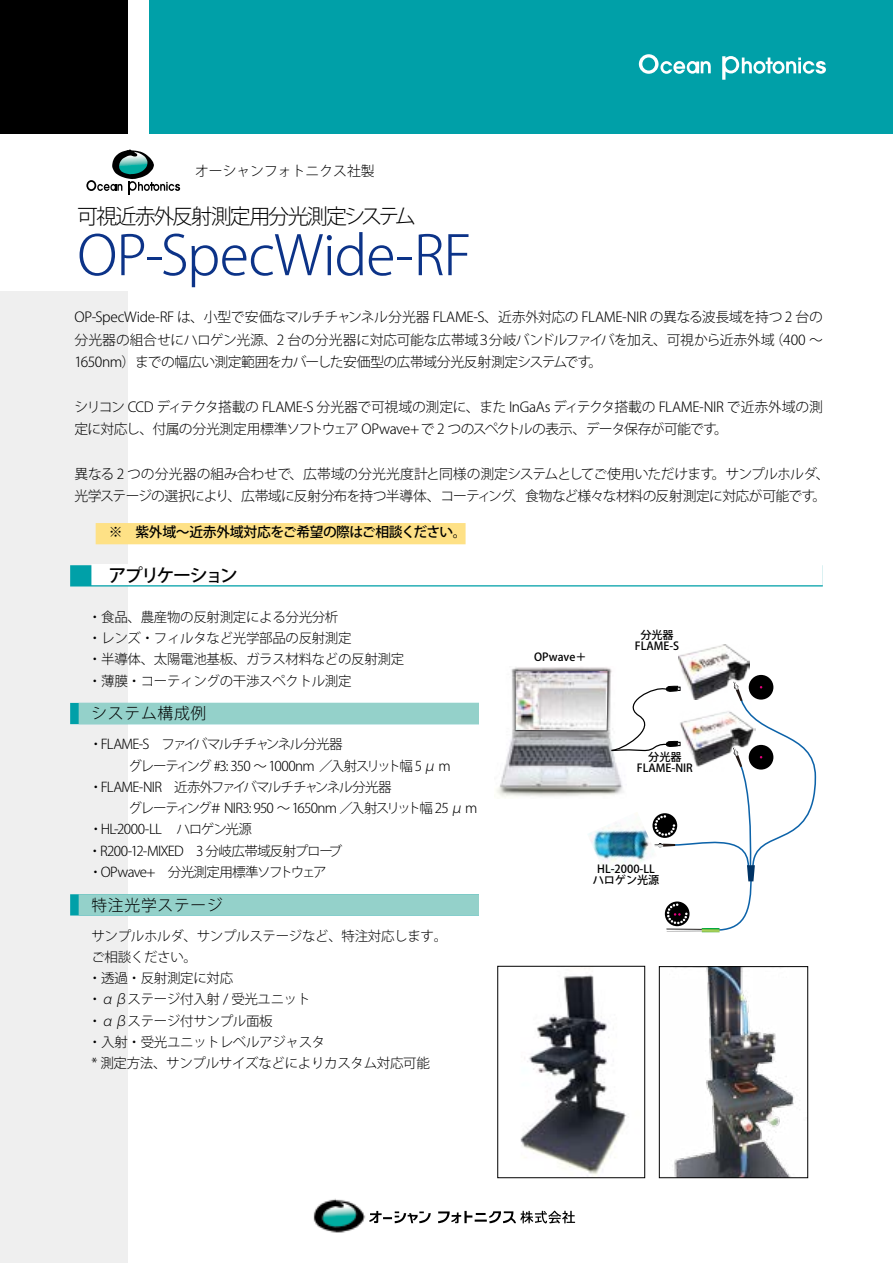
<style>
.page{position:relative;width:893px;height:1263px;background:#fff}
.page>*{position:absolute;margin:0;border:0;box-sizing:border-box;transform-origin:0 0}
.t1{font:300 54px "Koz Go Pro";letter-spacing:-.015em;color:#0c3388}
.t2{font:300 21px "Koz Go Pro";letter-spacing:-.09em;color:#000}
.t3{font:500 18px "Koz Go Pro";letter-spacing:-.095em;color:#000}
.t4{font:300 15.75px "Koz Go Pro";letter-spacing:.05em;color:#000}
.t5{font:300 13.8px/22.4px "Koz Go Pro";letter-spacing:-.03em;color:#000}
.t6{font:300 13.8px "Koz Go Pro";letter-spacing:-.055em;color:#000}
.t7{font:300 13.8px "Koz Go Pro";letter-spacing:-.06em;color:#000}
.t8{font:500 13.8px "Koz Go Pro";letter-spacing:-.04em;color:#000}
.t9{font:300 13.8px "Koz Go Pro";letter-spacing:-.05em;color:#000}
.t10{font:300 13.8px "Koz Go Pro";color:#000}
.t11{font:300 13.8px "Koz Go Pro";letter-spacing:-.065em;color:#000}
.t12{font:300 13.5px/21.3px "Koz Go Pro";letter-spacing:-.025em;color:#000}
.t13{font:300 13.5px "Koz Go Pro";letter-spacing:-.06em;color:#000}
.t14{font:300 13.5px/21.3px "Koz Go Pro";letter-spacing:-.055em;color:#000}
.t15{font:300 13.5px "Koz Go Pro";letter-spacing:-.105em;color:#000}
.t16{font:300 13.5px "Koz Go Pro";letter-spacing:-.07em;color:#000}
.t17{font:300 13.5px/21.3px "Koz Go Pro";letter-spacing:-.085em;color:#000}
.t18{font:500 11.1px/11.1px "Koz Go Pro";color:#000;text-align:center}
</style>
<div class="page">
<div style="left:0;top:291px;width:128px;height:972px;background:#efefef"></div>
<svg style="left:369px;top:1210px;width:206px;height:13px"></svg>
<img style="left:313px;top:1198px;width:53px;height:35px">
<div style="left:0;top:0;width:128px;height:134px;background:#000"></div>
<div style="left:150px;top:0;width:743px;height:134px;background:#00a0a8"></div>
<svg style="left:722px;top:56px;width:104px;height:24px"></svg>
<svg style="left:639px;top:54px;width:72px;height:20px"></svg>
<div style="left:96px;top:523px;width:370px;height:21px;background:#fee186"></div>
<div style="left:70px;top:565px;width:753px;height:21px;background:#00a0a8"></div>
<div style="left:91px;top:564px;width:732px;height:21px;background:#fff"></div>
<div style="left:70px;top:703px;width:409px;height:21px;background:#00a0a8"></div>
<div style="left:79px;top:703px;width:400px;height:21px;background:#94d1ca"></div>
<div style="left:70px;top:894px;width:409px;height:21px;background:#00a0a8"></div>
<div style="left:79px;top:894px;width:400px;height:21px;background:#94d1ca"></div>
<svg style="left:86px;top:150px;width:94px;height:44px"></svg>
<img style="left:520px;top:968px;width:107px;height:207px">
<div style="left:497px;top:966px;width:148px;height:212px;border:1px solid #000"></div>
<img style="left:674px;top:968px;width:126px;height:208px">
<div style="left:659px;top:966px;width:149px;height:212px;border:1px solid #000"></div>
<img style="left:588px;top:824px;width:22px;height:41px">
<img style="left:496px;top:667px;width:116px;height:130px">
<img style="left:515px;top:671px;width:93px;height:59px">
<img style="left:678px;top:645px;width:72px;height:36px">
<div style="left:749px;top:675px;width:24px;height:25px;background:#000;border-radius:50%"></div>
<svg style="left:610px;top:681px;width:207px;height:251px"></svg>
<svg style="left:702px;top:928px;width:18px;height:4px"></svg>
<p class="t10" style="left:195px;top:162px;width:181px">オーシャンフォトニクス社製</p>
<h2 class="t2" style="left:77px;top:202px;width:340px">可視近赤外反射測定用分光測定システム</h2>
<h1 class="t1" style="left:77px;top:220px;width:395px">OP-SpecWide-RF</h1>
<p class="t5" style="left:74px;top:306px;width:750px;text-align:right">OP-SpecWide-RF は、小型で安価なマルチチャンネル分光器 FLAME 、S- 近赤外対応の FLAME-NIR の異なる波長域を持つ 2 台の)400 ~</p>
<p class="t5" style="left:589px;top:329px;width:187px;text-indent:-514px">分光器の組合せにハロゲン光源、2 台の分光器に対応可能な広帯域３分岐バンドルファイバを加え、可視から近赤外域。</p>
<p class="t5" style="left:74px;top:351px;width:518px">1650nm）までの幅広い測定範囲をカバーした安価型の広帯域分光反射測定システムです</p>
<p class="t5" style="left:714px;top:396px;width:110px;text-indent:-640px">シリコン CCD ディテクタ搭載の FLAME S- 分光器で可視域の測定に、また InGaAs ディテクタ搭載の FLAME-NIR で近赤外域の測。</p>
<p class="t6" style="left:74px;top:420px;width:644px">定に対応し、付属の分光測定用標準ソフトウェア OPwave+で 2 つのスペクトルの表示、データ保存が可能です</p>
<p class="t11" style="left:712px;top:465px;width:119px">。サンプルホルダ、</p>
<p class="t5" style="left:74px;top:463px;width:642px">異なる 2 つの分光器の組み合わせで、広帯域の分光光度計と同様の測定システムとしてご使用いただけます</p>
<p class="t7" style="left:74px;top:487px;width:441px">光学ステージの選択により、広帯域に反射分布を持つ半導体、コーティング</p>
<p class="t8" style="left:96px;top:523px;width:372px">　※　紫外域～近赤外域対応をご希望の際はご相談ください。</p>
<h3 class="t3" style="left:108px;top:564px;width:131px">アプリケーション</h3>
<p class="t12" style="left:88px;top:606px;width:318px">・食品、農産物の反射測定による分光分析<br>・レンズ・フィルタなど光学部品の反射測定<br>・半導体、太陽電池基板、ガラス材料などの反射測定・薄膜・コーティングの干渉スペクトル測定</p>
<p class="t4" style="left:91px;top:703px;width:116px">システム構成例</p>
<p class="t16" style="left:89px;top:735px;width:255px">・FLAME 　S - ファイバマルチチャンネル分光器</p>
<p class="t15" style="left:128px;top:757px;width:324px">グレーティング #3: 350 ～ 1000nm ／入射スリット幅 5 μ m</p>
<p class="t13" style="left:89px;top:778px;width:304px">・FLAME-NIR　近赤外ファイバマルチチャンネル分光器</p>
<p class="t13" style="left:209px;top:799px;width:270px">＃ NIR3: 950 ～ 1650nm ／入射スリット幅 25 μ m</p>
<p class="t9" style="left:512px;top:487px;width:305px">、食物など様々な材料の反射測定に対応が可能です</p>
<p class="t5" style="left:812px;top:485px;width:15px">。</p>
<p class="t18" style="left:635px;top:629px;width:46px">分光器<br>FLAME S-</p>
<p class="t18" style="left:534px;top:652px;width:54px">OPwave＋</p>
<p class="t18" style="left:637px;top:752px;width:57px">分光器<br>FLAME-NIR</p>
<p class="t17" style="left:114px;top:798px;width:139px;text-indent:14px">グレーティング-2000-LL 　ハロゲン光源</p>
<p class="t14" style="left:88px;top:819px;width:256px">・HL<br>・R200-12-MIXED　3 分岐広帯域反射プローブ・OPwave+　分光測定用標準ソフトウェア</p>
<p class="t4" style="left:91px;top:894px;width:133px">特注光学ステージ</p>
<p class="t12" style="left:88px;top:925px;width:361px">サンプルホルダ、サンプルステージなど、特注対応します。ご相談ください。<br>・透過・反射測定に対応<br>・αβステージ付入射 / 受光ユニット<br>・αβステージ付サンプル面板<br>・入射・受光ユニットレベルアジャスタ<br>* 測定方法、サンプルサイズなどによりカスタム対応可能</p>
<p class="t18" style="left:593px;top:864px;width:68px">HL-2000-LLハロゲン光源</p>
</div>
